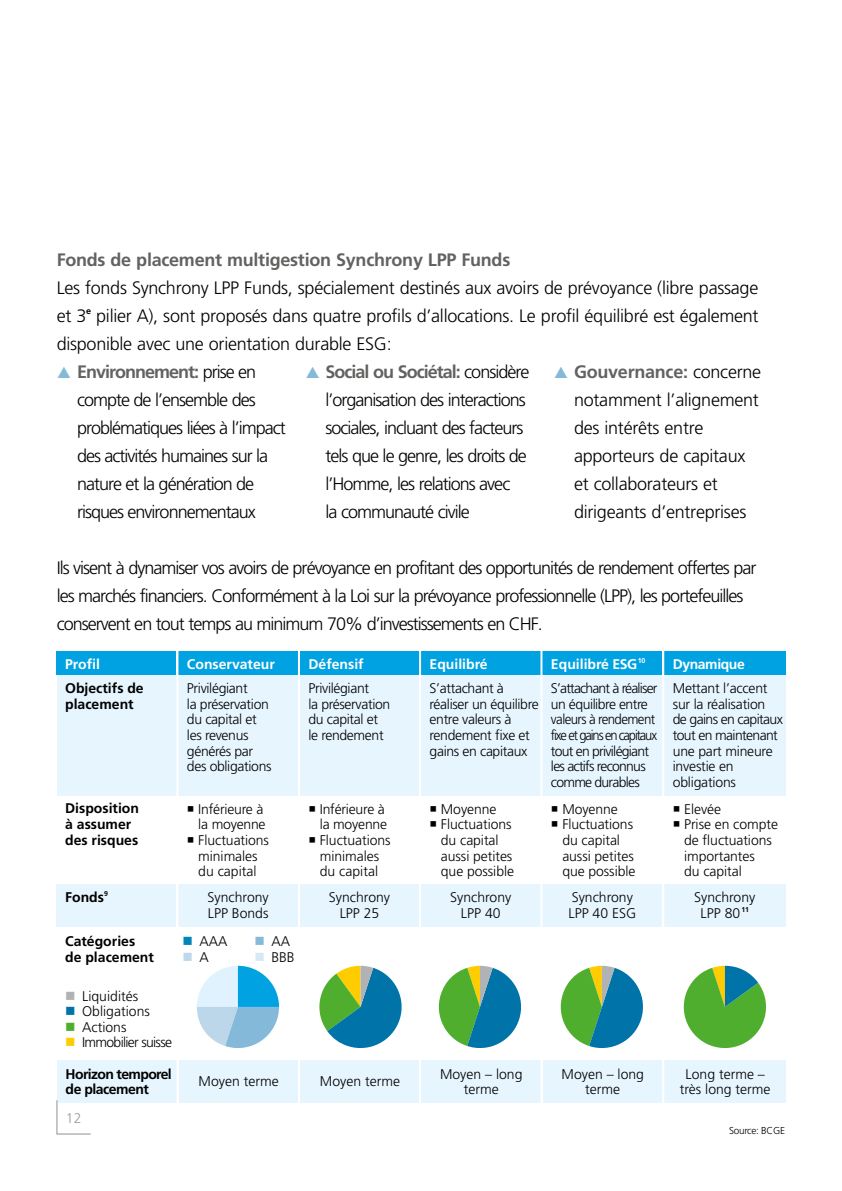
<style>
.page{position:relative;width:842px;height:1191px;background:#fff}
.page>*{position:absolute;margin:0;border:0;box-sizing:border-box;transform-origin:0 0}
.t1{font:300 18px/28px "Frutiger LT Std";letter-spacing:-.055em;color:#000}
.t2{font:300 18px/28px "Frutiger LT Std";letter-spacing:-.015em;color:#000}
.t3{font:700 18px "Frutiger LT Std";letter-spacing:-.015em;color:#626261}
.t4{font:300 14px/15.6px "Frutiger LT Std";letter-spacing:-.015em;color:#000}
.t5{font:300 14px/15.6px "Frutiger LT Std";letter-spacing:-.055em;color:#000}
.t6{font:700 14px/15.6px "Frutiger LT Std";color:#000}
.t7{font:700 14px "Frutiger LT Std";color:#fff}
.t8{font:700 14px/15.6px "Frutiger LT Std";letter-spacing:-.045em;color:#000}
.t9{font:300 14px "Frutiger LT Std";letter-spacing:-.05em;color:#000}
.t10{font:700 14px "Frutiger LT Std";letter-spacing:-.03em;color:#fff}
.t11{font:300 14px "Frutiger LT Std";color:#9c9c9d}
.t12{font:300 10px "Frutiger LT Std";letter-spacing:-.025em;color:#000}
.s1{color:#84b9d9}
.s2{font-weight:700;color:#626261}
.s3{color:#b1b2b3}
.s4{color:#0074a9}
.s5{color:#50ae2f}
.s6{color:#fc0}
.s7{color:#0085b7}
.s8{color:#85bbda}
.s9{color:#bdd8eb}
.s10{color:#d7e8f3}
</style>
<div class="page">
<div style="left:57px;top:651px;width:119px;height:24px;background:#00a2e1"></div>
<div style="left:178px;top:651px;width:120px;height:24px;background:#00a2e1"></div>
<div style="left:300px;top:651px;width:119px;height:24px;background:#00a2e1"></div>
<div style="left:421px;top:651px;width:119px;height:24px;background:#00a2e1"></div>
<div style="left:542px;top:651px;width:120px;height:24px;background:#00a2e1"></div>
<div style="left:664px;top:651px;width:121px;height:24px;background:#00a2e1"></div>
<div style="left:57px;top:675px;width:119px;height:120px;background:#e6f5fe"></div>
<div style="left:57px;top:884px;width:119px;height:43px;background:#e6f5fe"></div>
<div style="left:178px;top:884px;width:120px;height:43px;background:#e6f5fe"></div>
<div style="left:300px;top:884px;width:119px;height:43px;background:#e6f5fe"></div>
<div style="left:421px;top:884px;width:119px;height:43px;background:#e6f5fe"></div>
<div style="left:542px;top:884px;width:120px;height:43px;background:#e6f5fe"></div>
<div style="left:664px;top:884px;width:121px;height:43px;background:#e6f5fe"></div>
<div style="left:178px;top:675px;width:120px;height:120px;background:#e6f5fe"></div>
<div style="left:300px;top:675px;width:119px;height:120px;background:#e6f5fe"></div>
<div style="left:421px;top:675px;width:119px;height:120px;background:#e6f5fe"></div>
<div style="left:542px;top:675px;width:125px;height:120px;background:#e6f5fe"></div>
<div style="left:664px;top:675px;width:121px;height:120px;background:#e6f5fe"></div>
<div style="left:57px;top:1059px;width:120px;height:43px;background:#e6f5fe"></div>
<div style="left:179px;top:1059px;width:119px;height:43px;background:#e6f5fe"></div>
<div style="left:300px;top:1059px;width:120px;height:43px;background:#e6f5fe"></div>
<div style="left:421px;top:1059px;width:120px;height:43px;background:#e6f5fe"></div>
<div style="left:543px;top:1059px;width:120px;height:43px;background:#e6f5fe"></div>
<div style="left:665px;top:1059px;width:121px;height:43px;background:#e6f5fe"></div>
<hr style="left:176px;top:635px;width:2px;height:468px;background:#fff">
<hr style="left:419px;top:635px;width:2px;height:468px;background:#fff">
<hr style="left:540px;top:635px;width:2px;height:468px;background:#fff">
<hr style="left:662px;top:635px;width:2px;height:468px;background:#fff">
<svg style="left:319px;top:965px;width:83px;height:83px"></svg>
<svg style="left:438px;top:965px;width:84px;height:83px"></svg>
<svg style="left:560px;top:965px;width:83px;height:83px"></svg>
<svg style="left:683px;top:965px;width:83px;height:83px"></svg>
<svg style="left:197px;top:965px;width:82px;height:83px"></svg>
<svg style="left:56px;top:1100px;width:35px;height:34px"></svg>
<p class="t3" style="left:57px;top:249px;width:455px">Fonds de placement multigestion Synchrony LPP Funds</p>
<p class="t1" style="left:57px;top:274px;width:703px;text-align:justify">Les fonds Synchrony LPP Funds, spécialement destinés aux avoirs de prévoyance (libre passage et 3<sup>e</sup> pilier A), sont proposés dans quatre profils d’allocations. Le profil équilibré est également disponible avec une orientation durable ESG:</p>
<p class="t1" style="left:77px;top:358px;width:210px;text-indent:-20px"><span class="s1">▲</span> <span class="s2">Environnement:</span> prise en compte de l’ensemble des problématiques liées à l’impact des activités humaines sur la nature et la génération de risques environnementaux</p>
<p class="t1" style="left:325px;top:358px;width:205px;text-indent:-20px"><span class="s1">▲</span> <span class="s2">Social ou Sociétal:</span> considère l’organisation des interactions sociales, incluant des facteurs tels que le genre, les droits de l’Homme, les relations avec<br>la communauté civile</p>
<p class="t2" style="left:574px;top:358px;width:189px;text-indent:-20px"><span class="s1">▲</span> <span class="s2">Gouvernance:</span> concerne notamment l’alignement des intérêts entre apporteurs de capitaux et collaborateurs et dirigeants d’entreprises</p>
<p class="t1" style="left:57px;top:554px;width:701px">Ils visent à dynamiser vos avoirs de prévoyance en profitant des opportunités de rendement offertes par les marchés financiers. Conformément à la Loi sur la prévoyance professionnelle (LPP), les portefeuilles conservent en tout temps au minimum 70% d’investissements en CHF.</p>
<p class="t7" style="left:65px;top:655px;width:36px">Profil</p>
<p class="t7" style="left:187px;top:655px;width:89px">Conservateur</p>
<p class="t7" style="left:308px;top:655px;width:57px">Défensif</p>
<p class="t7" style="left:430px;top:655px;width:60px">Equilibré</p>
<p class="t7" style="left:551px;top:655px;width:96px">Equilibré ESG <sup>10</sup></p>
<p class="t10" style="left:673px;top:655px;width:74px">Dynamique</p>
<p class="t6" style="left:65px;top:680px;width:80px">Objectifs de placement</p>
<p class="t4" style="left:187px;top:680px;width:86px">Privilégiant<br>la préservation du capital et les revenus générés par des obligations</p>
<p class="t4" style="left:308px;top:680px;width:83px">Privilégiant<br>la préservation du capital et le rendement</p>
<p class="t4" style="left:430px;top:680px;width:111px">S’attachant à réaliser un équilibre entre valeurs à rendement fixe et gains en capitaux</p>
<p class="t5" style="left:551px;top:680px;width:108px">S’attachant à réaliser un équilibre entre valeurs à rendement fixe et gains en capitaux tout en privilégiant les actifs reconnus comme durables</p>
<p class="t4" style="left:673px;top:680px;width:112px">Mettant l’accent sur la réalisation de gains en capitaux tout en maintenant une part mineure investie en obligations</p>
<p class="t6" style="left:65px;top:800px;width:75px">Disposition à assumer des risques</p>
<p class="t4" style="left:187px;top:801px;width:80px;text-align:right">○ Inférieure à la moyenne</p>
<p class="t4" style="left:187px;top:832px;width:84px;text-align:center">○ Fluctuations minimales<br>du capital</p>
<p class="t4" style="left:308px;top:801px;width:80px;text-align:right">○ Inférieure à la moyenne</p>
<p class="t4" style="left:308px;top:832px;width:84px;text-align:center">○ Fluctuations minimales<br>du capital</p>
<p class="t4" style="left:430px;top:801px;width:68px">○ Moyenne</p>
<p class="t4" style="left:441px;top:817px;width:75px;text-indent:-11px">○ Fluctuations du capital aussi petites que possible</p>
<p class="t4" style="left:551px;top:801px;width:68px">○ Moyenne</p>
<p class="t4" style="left:562px;top:817px;width:75px;text-indent:-11px">○ Fluctuations du capital aussi petites que possible</p>
<p class="t4" style="left:673px;top:801px;width:50px">○ Elevée</p>
<p class="t4" style="left:684px;top:817px;width:95px;text-indent:-11px">○ Prise en compte de fluctuations importantes<br>du capital</p>
<p class="t6" style="left:65px;top:890px;width:44px">Fonds<sup>9</sup></p>
<p class="t4" style="left:208px;top:890px;width:63px">Synchrony<br>LPP Bonds</p>
<p class="t4" style="left:329px;top:890px;width:63px;text-align:center">Synchrony<br>LPP 25</p>
<p class="t4" style="left:450px;top:890px;width:63px;text-align:center">Synchrony<br>LPP 40</p>
<p class="t4" style="left:568px;top:890px;width:69px">Synchrony<br>LPP 40 ESG</p>
<p class="t4" style="left:694px;top:890px;width:63px;text-align:center">Synchrony<br>LPP 80 <sup>11</sup></p>
<p class="t6" style="left:65px;top:933px;width:90px">Catégories de placement</p>
<p class="t4" style="left:65px;top:988px;width:75px"><span class="s3">■</span> Liquidités</p>
<p class="t4" style="left:65px;top:1003px;width:86px"><span class="s4">■</span> Obligations</p>
<p class="t4" style="left:65px;top:1019px;width:63px"><span class="s5">■</span> Actions</p>
<p class="t9" style="left:65px;top:1034px;width:108px"><span class="s6">■</span> Immobilier suisse</p>
<p class="t4" style="left:182px;top:933px;width:47px"><span class="s7">■</span> AAA</p>
<p class="t4" style="left:254px;top:933px;width:37px"><span class="s8">■</span> AA</p>
<p class="t4" style="left:182px;top:949px;width:28px"><span class="s9">■</span> A</p>
<p class="t4" style="left:254px;top:949px;width:42px"><span class="s10">■</span> BBB</p>
<p class="t8" style="left:66px;top:1066px;width:108px">Horizon temporel de placement</p>
<p class="t4" style="left:199px;top:1074px;width:82px">Moyen terme</p>
<p class="t4" style="left:320px;top:1074px;width:82px">Moyen terme</p>
<p class="t4" style="left:440px;top:1066px;width:84px;text-align:center">Moyen – long terme</p>
<p class="t4" style="left:562px;top:1066px;width:84px;text-align:center">Moyen – long terme</p>
<p class="t4" style="left:680px;top:1066px;width:92px;text-align:center">Long terme – très long terme</p>
<p class="t12" style="left:729px;top:1125px;width:57px">Source: BCGE</p>
<p class="t11" style="left:66px;top:1109px;width:17px">12</p>
</div>
